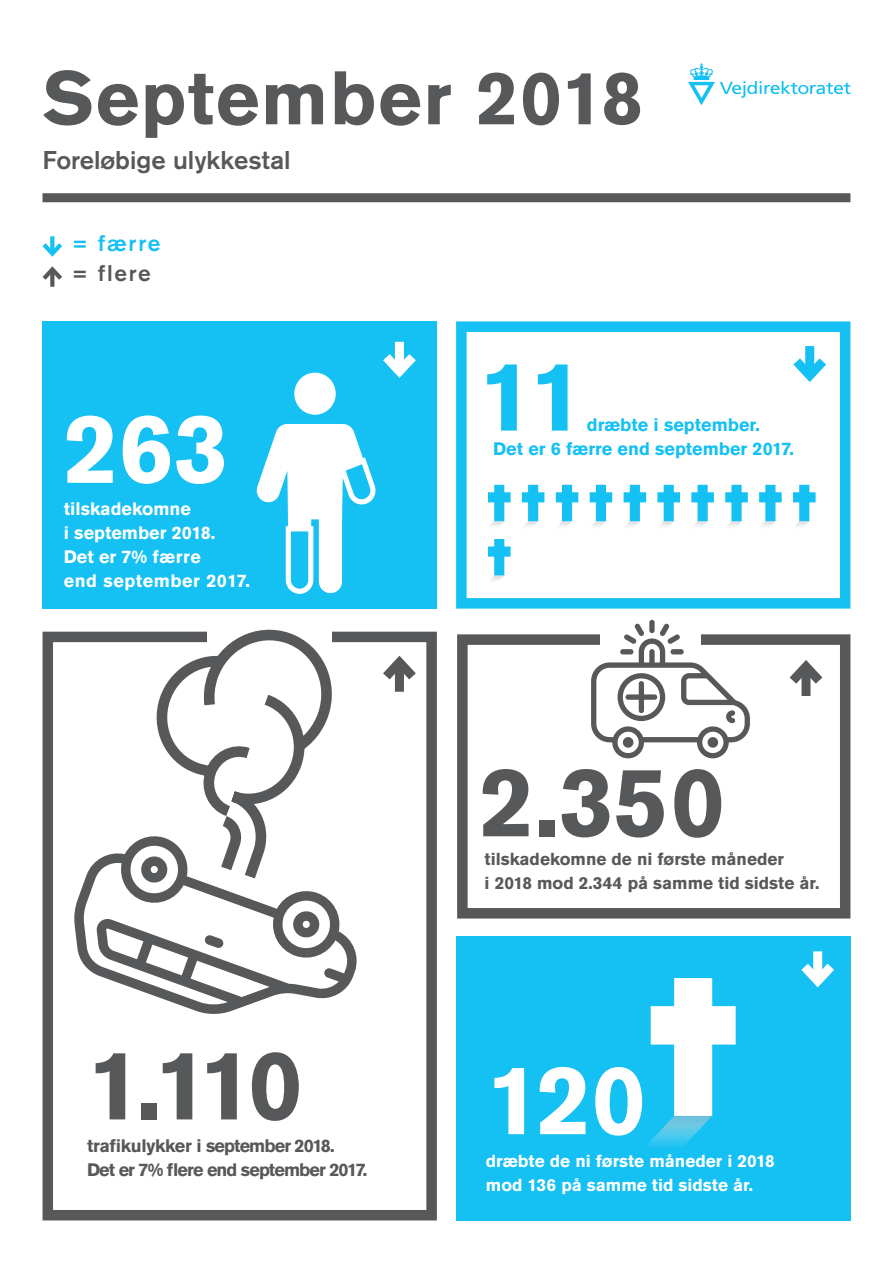
<style>
.page{position:relative;width:893px;height:1263px;background:#fff}
.page>*{position:absolute;margin:0;border:0;box-sizing:border-box;transform-origin:0 0}
.t1{font:700 97.5px "Akzidenz Grotesk Std";letter-spacing:-.03em;color:#57585a}
.t2{font:700 97.5px "Akzidenz Grotesk Std";color:#fff}
.t3{font:700 97.5px "Akzidenz Grotesk Std";color:#15c0f2}
.t4{font:700 75px "Akzidenz Grotesk Std";letter-spacing:.02em;color:#57585a}
.t5{font:500 25.5px "Akzidenz Grotesk Std";color:#57585a}
.t6{font:500 22.5px "Akzidenz Grotesk Std";letter-spacing:.08em;color:#15c0f2}
.t7{font:500 22.5px "Akzidenz Grotesk Std";letter-spacing:.08em;color:#57585a}
.t8{font:700 18px/24px "Akzidenz Grotesk Std";color:#fff}
.t9{font:700 18px "Akzidenz Grotesk Std";letter-spacing:-.05em;color:#57585a}
.t10{font:700 18px "Akzidenz Grotesk Std";color:#15c0f2}
.t11{font:700 17.25px/24px "Akzidenz Grotesk Std";color:#57585a}
.t12{font:700 17.25px/24px "Akzidenz Grotesk Std";color:#fff}
</style>
<div class="page">
<div style="left:43px;top:321px;width:394px;height:288px;background:#15c0f2"></div>
<svg style="left:42px;top:631px;width:395px;height:590px"></svg>
<div style="left:395px;top:662px;width:9px;height:30px;background:#57585a"></div>
<svg style="left:374px;top:649px;width:51px;height:40px"></svg>
<div style="left:456px;top:321px;width:394px;height:288px;border:10px solid #15c0f2"></div>
<div style="left:457px;top:634px;width:393px;height:284px;border:10px solid #57585a"></div>
<div style="left:805px;top:346px;width:9px;height:29px;background:#15c0f2"></div>
<svg style="left:793px;top:349px;width:33px;height:33px"></svg>
<svg style="left:50px;top:236px;width:4px;height:3px"></svg>
<svg style="left:50px;top:284px;width:4px;height:3px"></svg>
<svg style="left:42px;top:239px;width:20px;height:45px"></svg>
<div style="left:43px;top:193px;width:807px;height:9px;background:#57585a"></div>
<div style="left:395px;top:342px;width:9px;height:29px;background:#fff"></div>
<svg style="left:383px;top:344px;width:33px;height:34px"></svg>
<div style="left:801px;top:666px;width:9px;height:30px;background:#57585a"></div>
<svg style="left:789px;top:660px;width:34px;height:33px"></svg>
<svg style="left:294px;top:373px;width:42px;height:42px"></svg>
<svg style="left:256px;top:424px;width:120px;height:170px"></svg>
<svg style="left:74px;top:832px;width:286px;height:183px"></svg>
<svg style="left:142px;top:629px;width:205px;height:261px"></svg>
<svg style="left:688px;top:63px;width:162px;height:42px"></svg>
<div style="left:456px;top:936px;width:394px;height:284px;background:#15c0f2"></div>
<div style="left:813px;top:951px;width:9px;height:30px;background:#fff"></div>
<svg style="left:801px;top:954px;width:33px;height:34px"></svg>
<svg style="left:591px;top:620px;width:159px;height:138px"></svg>
<svg style="left:647px;top:978px;width:89px;height:168px"></svg>
<div style="left:494px;top:485px;width:10px;height:36px;background:#15c0f2"></div>
<div style="left:488px;top:492px;width:23px;height:10px;background:#15c0f2"></div>
<svg style="left:490px;top:521px;width:14px;height:5px"></svg>
<div style="left:494px;top:539px;width:10px;height:36px;background:#15c0f2"></div>
<div style="left:488px;top:546px;width:23px;height:11px;background:#15c0f2"></div>
<svg style="left:490px;top:575px;width:14px;height:6px"></svg>
<div style="left:664px;top:485px;width:10px;height:36px;background:#15c0f2"></div>
<div style="left:657px;top:492px;width:23px;height:10px;background:#15c0f2"></div>
<svg style="left:660px;top:521px;width:14px;height:5px"></svg>
<div style="left:799px;top:485px;width:10px;height:36px;background:#15c0f2"></div>
<div style="left:793px;top:492px;width:23px;height:10px;background:#15c0f2"></div>
<svg style="left:796px;top:521px;width:13px;height:5px"></svg>
<div style="left:528px;top:485px;width:10px;height:36px;background:#15c0f2"></div>
<div style="left:522px;top:492px;width:22px;height:10px;background:#15c0f2"></div>
<svg style="left:524px;top:521px;width:14px;height:5px"></svg>
<div style="left:562px;top:485px;width:10px;height:36px;background:#15c0f2"></div>
<div style="left:556px;top:492px;width:22px;height:10px;background:#15c0f2"></div>
<svg style="left:558px;top:521px;width:14px;height:5px"></svg>
<div style="left:698px;top:485px;width:10px;height:36px;background:#15c0f2"></div>
<div style="left:691px;top:492px;width:23px;height:10px;background:#15c0f2"></div>
<svg style="left:694px;top:521px;width:14px;height:5px"></svg>
<div style="left:596px;top:485px;width:10px;height:36px;background:#15c0f2"></div>
<div style="left:590px;top:492px;width:22px;height:10px;background:#15c0f2"></div>
<svg style="left:592px;top:521px;width:14px;height:5px"></svg>
<div style="left:731px;top:485px;width:11px;height:36px;background:#15c0f2"></div>
<div style="left:725px;top:492px;width:23px;height:10px;background:#15c0f2"></div>
<svg style="left:728px;top:521px;width:13px;height:5px"></svg>
<div style="left:630px;top:485px;width:10px;height:36px;background:#15c0f2"></div>
<div style="left:624px;top:492px;width:22px;height:10px;background:#15c0f2"></div>
<svg style="left:626px;top:521px;width:14px;height:5px"></svg>
<div style="left:765px;top:485px;width:10px;height:36px;background:#15c0f2"></div>
<div style="left:759px;top:492px;width:23px;height:10px;background:#15c0f2"></div>
<svg style="left:762px;top:521px;width:13px;height:5px"></svg>
<p class="t4" style="left:43px;top:55px;width:602px">September 2018</p>
<p class="t5" style="left:43px;top:145px;width:249px">Foreløbige ulykkestal</p>
<p class="t6" style="left:72px;top:230px;width:90px">= færre</p>
<p class="t7" style="left:72px;top:260px;width:81px">= flere</p>
<p class="t2" style="left:64px;top:392px;width:166px">263</p>
<p class="t8" style="left:64px;top:497px;width:188px">tilskadekomne<br>i september 2018.<br>Det er 7% færre<br>end september 2017.</p>
<p class="t1" style="left:87px;top:1029px;width:217px">1.110</p>
<p class="t9" style="left:87px;top:1135px;width:249px">trafikulykker i september 2018.</p>
<p class="t9" style="left:87px;top:1159px;width:282px">Det er 7% flere end september 2017.</p>
<p class="t3" style="left:479px;top:340px;width:107px">11</p>
<p class="t10" style="left:587px;top:414px;width:175px">dræbte i september.</p>
<p class="t10" style="left:493px;top:438px;width:302px">Det er 6 færre end september 2017.</p>
<p class="t1" style="left:480px;top:746px;width:247px">2.350</p>
<p class="t11" style="left:485px;top:846px;width:336px">tilskadekomne de ni første måneder<br>i 2018 mod 2.344 på samme tid sidste år.</p>
<p class="t2" style="left:486px;top:1044px;width:162px">120</p>
<p class="t12" style="left:486px;top:1149px;width:290px">dræbte de ni første måneder i 2018 mod 136 på samme tid sidste år.</p>
</div>
